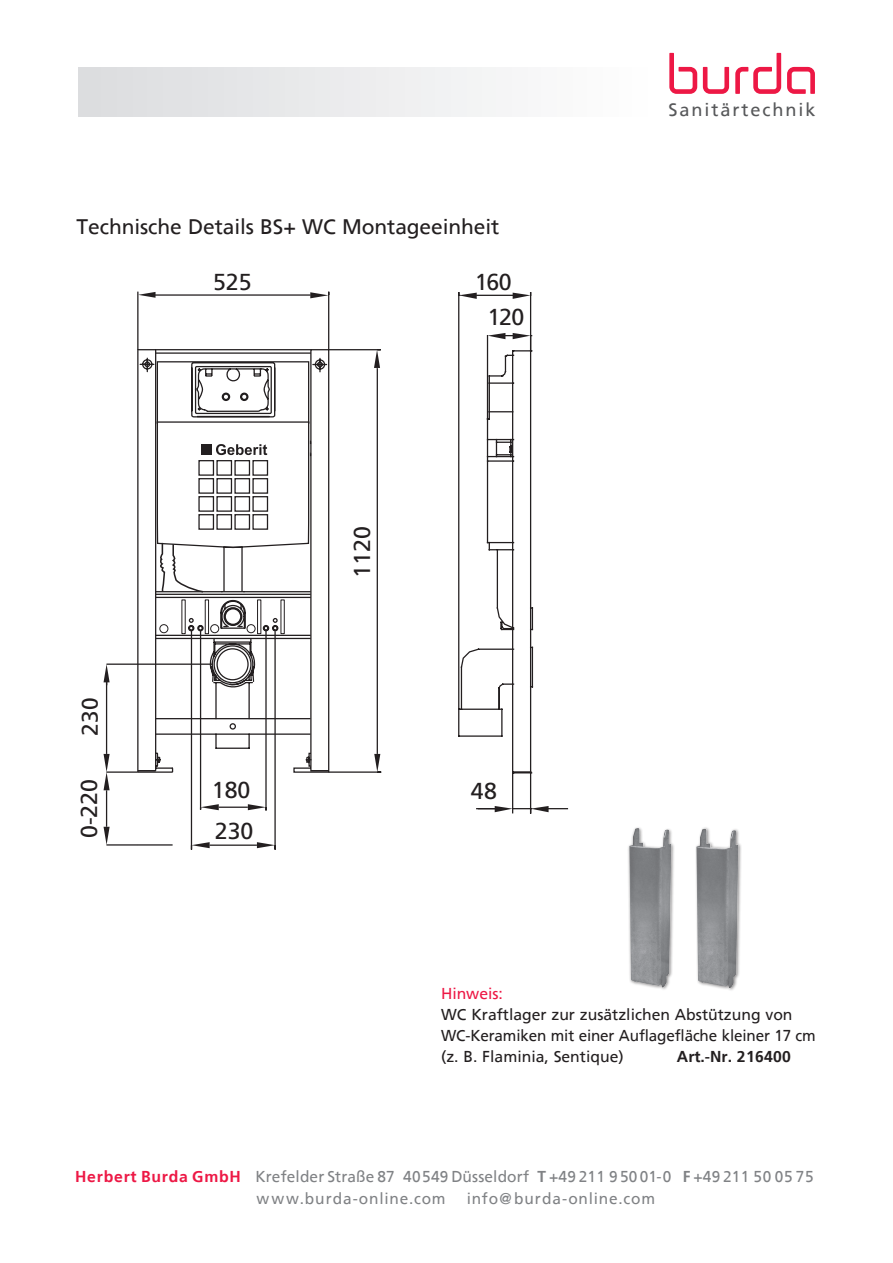
<style>
.page{position:relative;width:893px;height:1263px;background:#fff}
.page>*{position:absolute;margin:0;border:0;box-sizing:border-box;transform-origin:0 0}
.t1{font:23.1px/35.7px "Frutiger";color:#231f20;text-align:center}
.t2{font:22.65px "Frutiger";color:#231f20}
.t3{font:21px "Frutiger";letter-spacing:-.005em;color:#231f20}
.t4{font:18.15px "Frutiger";letter-spacing:.105em;color:#57585a}
.t5{font:15.75px/21px "Frutiger";color:#231f20}
.t6{font:15.75px/21.6px "Frutiger";letter-spacing:.01em;color:#808285}
.t7{font:15.75px "Frutiger";letter-spacing:.05em;color:#808285}
.t8{font:700 15.75px "Frutiger";letter-spacing:.02em;color:#231f20}
.t9{font:15.75px "Frutiger";letter-spacing:-.005em;color:#ed1845}
.s1{font-weight:700;color:#ed1845}
.s2{font-weight:700}
</style>
<div class="page">
<div style="left:627px;top:826px;width:48px;height:165px;background:#231f20;opacity:.5"></div>
<img style="left:629px;top:828px;width:42px;height:160px">
<div style="left:694px;top:826px;width:48px;height:166px;background:#231f20;opacity:.5"></div>
<img style="left:696px;top:829px;width:42px;height:159px">
<hr style="left:512px;top:773px;width:1px;height:40px;background:#231f20">
<hr style="left:530px;top:773px;width:1px;height:41px;background:#231f20">
<svg style="left:458px;top:292px;width:109px;height:520px"></svg>
<hr style="left:530px;top:351px;width:1px;height:421px;background:#231f20">
<hr style="left:137px;top:292px;width:1px;height:58px;background:#231f20">
<hr style="left:328px;top:292px;width:1px;height:58px;background:#231f20">
<hr style="left:153px;top:294px;width:158px;height:2px;background:#231f20">
<svg style="left:138px;top:292px;width:18px;height:6px"></svg>
<svg style="left:310px;top:292px;width:20px;height:6px"></svg>
<hr style="left:138px;top:844px;width:35px;height:1px;background:#231f20">
<hr style="left:107px;top:771px;width:31px;height:2px;background:#231f20">
<hr style="left:107px;top:844px;width:31px;height:1px;background:#231f20">
<hr style="left:106px;top:790px;width:1px;height:37px;background:#231f20">
<svg style="left:104px;top:827px;width:6px;height:18px"></svg>
<hr style="left:107px;top:663px;width:106px;height:2px;background:#231f20">
<hr style="left:106px;top:680px;width:1px;height:74px;background:#231f20">
<svg style="left:104px;top:664px;width:6px;height:18px"></svg>
<svg style="left:104px;top:754px;width:6px;height:36px"></svg>
<hr style="left:265px;top:631px;width:2px;height:179px;background:#231f20">
<hr style="left:200px;top:631px;width:1px;height:179px;background:#231f20">
<hr style="left:219px;top:806px;width:29px;height:2px;background:#231f20">
<svg style="left:248px;top:804px;width:18px;height:6px"></svg>
<svg style="left:201px;top:804px;width:18px;height:6px"></svg>
<hr style="left:274px;top:631px;width:2px;height:219px;background:#231f20">
<hr style="left:191px;top:631px;width:1px;height:219px;background:#231f20">
<hr style="left:210px;top:844px;width:47px;height:2px;background:#231f20">
<svg style="left:257px;top:842px;width:18px;height:6px"></svg>
<svg style="left:192px;top:842px;width:18px;height:6px"></svg>
<hr style="left:329px;top:771px;width:52px;height:2px;background:#231f20">
<hr style="left:329px;top:349px;width:52px;height:1px;background:#231f20">
<svg style="left:137px;top:348px;width:242px;height:425px"></svg>
<svg style="left:139px;top:357px;width:189px;height:392px"></svg>
<svg style="left:155px;top:360px;width:157px;height:370px"></svg>
<div style="left:78px;top:67px;width:579px;height:49px;background:linear-gradient(to right,#dbdcde,#fff)"></div>
<svg style="left:703px;top:67px;width:26px;height:27px"></svg>
<svg style="left:669px;top:53px;width:28px;height:41px"></svg>
<svg style="left:735px;top:53px;width:46px;height:41px"></svg>
<svg style="left:787px;top:67px;width:28px;height:27px"></svg>
<h3 class="t3" style="left:77px;top:215px;width:424px">Technische Details BS+ WC Montageeinheit</h3>
<h2 class="t2" style="left:77px;top:735px;width:39px;rotate:-90deg">230</h2>
<h1 class="t1" style="left:71px;top:838px;width:61px;rotate:-90deg">0-220</h1>
<h1 class="t1" style="left:213px;top:264px;width:40px">525</h1>
<h1 class="t1" style="left:212px;top:772px;width:40px">180</h1>
<h1 class="t1" style="left:215px;top:813px;width:40px">230</h1>
<h1 class="t1" style="left:344px;top:578px;width:53px;rotate:-90deg">1120</h1>
<h1 class="t1" style="left:475px;top:264px;width:51px">160<br>120</h1>
<h1 class="t1" style="left:471px;top:773px;width:28px">48</h1>
<p class="t4" style="left:668px;top:99px;width:149px">Sanitärtechnik</p>
<p class="t9" style="left:441px;top:984px;width:63px">Hinweis:</p>
<p class="t5" style="left:441px;top:1004px;width:376px">WC Kraftlager zur zusätzlichen Abstützung von<br>WC-Keramiken mit einer Auflagefläche kleiner 17 cm (z. B. Flaminia, Sentique)</p>
<p class="t8" style="left:677px;top:1047px;width:116px">Art.-Nr. 216400</p>
<p class="t6" style="left:257px;top:1166px;width:558px;text-indent:-182px"><span class="s1">Herbert Burda GmbH</span> Krefelder Straße 87 40549 Düsseldorf <span class="s2">T</span> +49 211 9 50 01-0 <span class="s2">F</span> +49 211 50 05 75 www.burda-online.com</p>
<p class="t7" style="left:467px;top:1189px;width:190px">info@burda-online.com</p>
</div>
